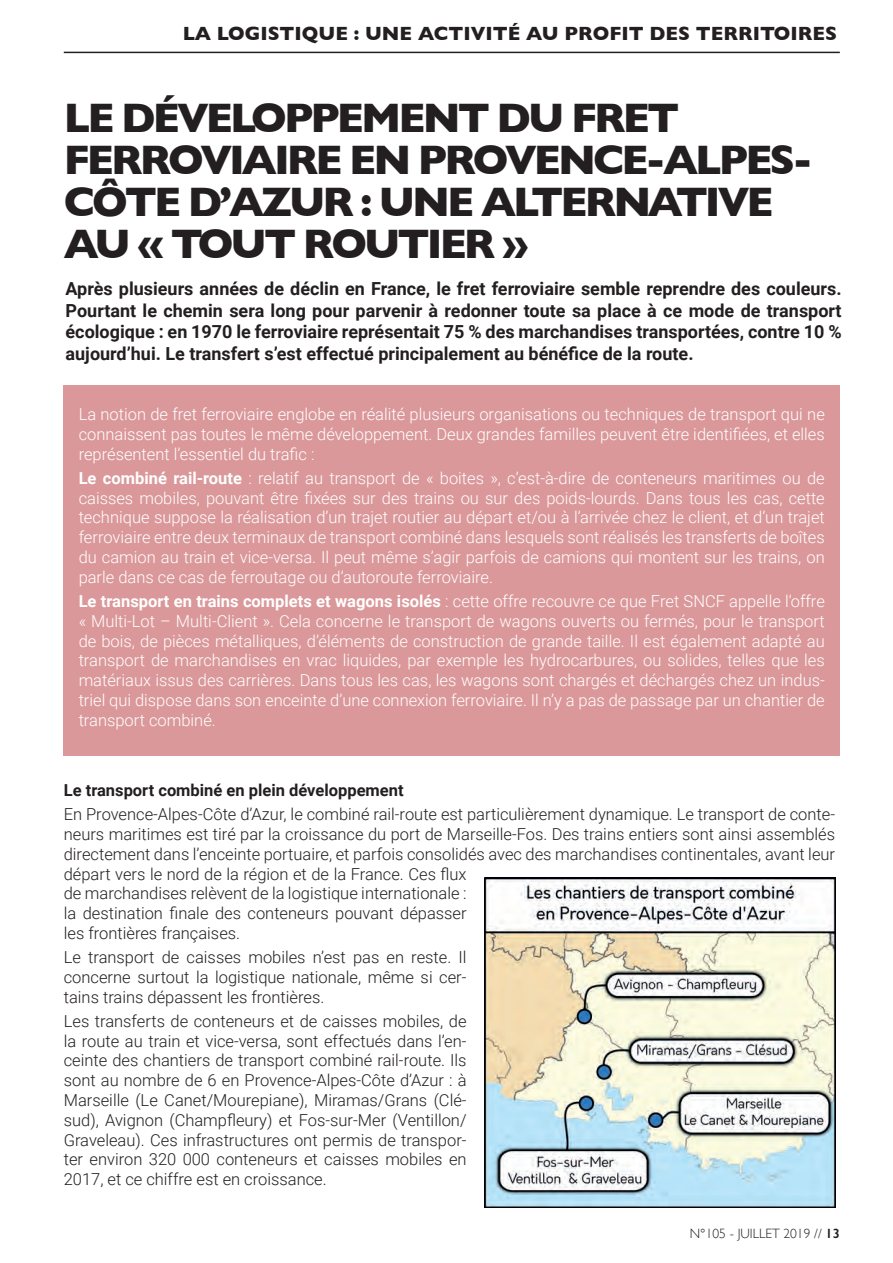
<style>
.page{position:relative;width:893px;height:1263px;background:#fff}
.page>*{position:absolute;margin:0;border:0;box-sizing:border-box;transform-origin:0 0}
.t1{font:700 42px/42px "Gill Sans";letter-spacing:-.07em;color:#231f20}
.t2{font:700 19.5px "Gill Sans";color:#231f20}
.t3{font:700 18px/21.6px "Roboto";color:#231f20;text-align:justify}
.t4{font:300 16.5px/19.8px "Roboto";color:#fff;text-align:justify}
.t5{font:300 16.5px/19.8px "Roboto";color:#231f20;text-align:justify}
.t6{font:700 16.5px "Roboto";color:#231f20}
.t7{font:300 13.5px "Gill Sans";color:#231f20}
.s1{font-weight:700}
.s2{font-weight:600}
</style>
<div class="page">
<hr style="left:64px;top:52px;width:776px;height:1px;background:#231f20">
<div style="left:64px;top:386px;width:776px;height:370px;background:#db989a"></div>
<img style="left:484px;top:878px;width:351px;height:329px">
<p class="t2" style="left:183px;top:18px;width:656px">LA LOGISTIQUE : UNE ACTIVITÉ AU PROFIT DES TERRITOIRES</p>
<p class="t1" style="left:64px;top:96px;width:751px">LE DÉVELOPPEMENT DU FRET<br>FERROVIAIRE EN PROVENCE-ALPES-<br>CÔTE D’AZUR : UNE ALTERNATIVE<br>AU « TOUT ROUTIER »</p>
<p class="t3" style="left:66px;top:277px;width:778px">Après plusieurs années de déclin en France, le fret ferroviaire semble reprendre des couleurs.<br>Pourtant le chemin sera long pour parvenir à redonner toute sa place à ce mode de transport écologique : en 1970 le ferroviaire représentait 75 % des marchandises transportées, contre 10 % aujourd’hui. Le transfert s’est effectué principalement au bénéfice de la route.</p>
<p class="t4" style="left:79px;top:404px;width:748px">La notion de fret ferroviaire englobe en réalité plusieurs organisations ou techniques de transport qui ne connaissent pas toutes le même développement. Deux grandes familles peuvent être identifiées, et elles représentent l’essentiel du trafic :</p>
<p class="t4" style="left:79px;top:467px;width:748px"><span class="s1">Le combiné rail-route</span> : relatif au transport de « boites », c’est-à-dire de conteneurs maritimes ou de caisses mobiles, pouvant être fixées sur des trains ou sur des poids-lourds. Dans tous les cas, cette technique suppose la réalisation d’un trajet routier au départ et/ou à l’arrivée chez le client, et d’un trajet ferroviaire entre deux terminaux de transport combiné dans lesquels sont réalisés les transferts de boîtes du camion au train et vice-versa. Il peut même s’agir parfois de camions qui montent sur les trains, on parle dans ce cas de ferroutage ou d’autoroute ferroviaire.</p>
<p class="t4" style="left:79px;top:590px;width:748px"><span class="s1">Le transport en trains complets et wagons isolés</span> : cette offre recouvre ce que Fret SNCF appelle l’offre « Multi-Lot – Multi-Client ». Cela concerne le transport de wagons ouverts ou fermés, pour le transport de bois, de pièces métalliques, d’éléments de construction de grande taille. Il est également adapté au transport de marchandises en vrac liquides, par exemple les hydrocarbures, ou solides, telles que les matériaux issus des carrières. Dans tous les cas, les wagons sont chargés et déchargés chez un indus&shy;triel qui dispose dans son enceinte d’une connexion ferroviaire. Il n’y a pas de passage par un chantier de transport combiné.</p>
<p class="t6" style="left:64px;top:779px;width:341px">Le transport combiné en plein développement</p>
<p class="t5" style="left:64px;top:804px;width:773px;text-align:left">En Provence-Alpes-Côte d’Azur, le combiné rail-route est particulièrement dynamique. Le transport de conte&shy;neurs maritimes est tiré par la croissance du port de Marseille-Fos. Des trains entiers sont ainsi assemblés directement dans l’enceinte portuaire, et parfois consolidés avec des marchandises continentales, avant leur départ vers le nord de la région et de la France. Ces flux<br>de marchandises relèvent de la logistique internationale :<br>la destination finale des conteneurs pouvant dépasser<br>les frontières françaises.</p>
<p class="t5" style="left:64px;top:947px;width:404px">Le transport de caisses mobiles n’est pas en reste. Il concerne surtout la logistique nationale, même si cer&shy;tains trains dépassent les frontières.</p>
<p class="t5" style="left:64px;top:1010px;width:404px">Les transferts de conteneurs et de caisses mobiles, de la route au train et vice-versa, sont effectués dans l’en&shy;ceinte des chantiers de transport combiné rail-route. Ils sont au nombre de 6 en Provence-Alpes-Côte d’Azur : à Marseille (Le Canet/Mourepiane), Miramas/Grans (Clé&shy;sud), Avignon (Champfleury) et Fos-sur-Mer (Ventillon/ Graveleau). Ces infrastructures ont permis de transpor&shy;ter environ 320 000 conteneurs et caisses mobiles en 2017, et ce chiffre est en croissance.</p>
<p class="t7" style="left:690px;top:1223px;width:151px">N°105 - JUILLET 2019 // <span class="s2">13</span></p>
</div>
